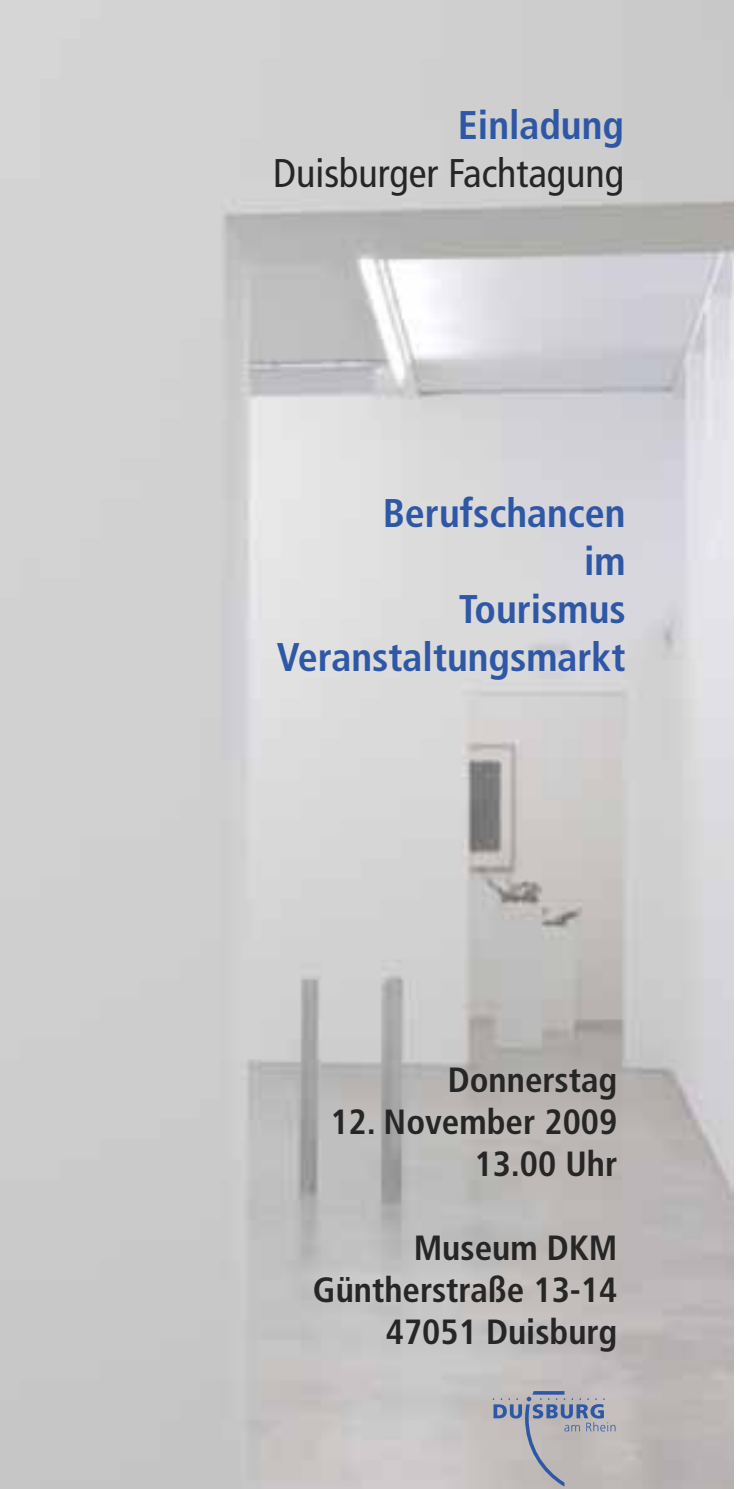
<style>
.page{position:relative;width:745px;height:1489px;background:#fff}
.page>*{position:absolute;margin:0;border:0;box-sizing:border-box;transform-origin:0 0}
.t1{font:112.5px "Duisburg Logo";color:#2e58a5}
.t2{font:700 condensed 40px/48px "Frutiger";color:#2e58a5;text-align:right}
.t3{font:condensed 40px "Frutiger";color:#272627}
.t4{font:700 condensed 35px/42px "Frutiger";color:#272627;text-align:right}
</style>
<div class="page">
<img style="left:0;top:1px;width:732px;height:1487px">
<p class="t2" style="left:457px;top:104px;width:167px">Einladung</p>
<p class="t3" style="left:273px;top:157px;width:352px">Duisburger Fachtagung</p>
<p class="t2" style="left:277px;top:492px;width:350px">Berufschancen<br>im<br>Tourismus<br>Veranstaltungsmarkt</p>
<p class="t4" style="left:447px;top:1061px;width:171px">Donnerstag</p>
<p class="t4" style="left:330px;top:1103px;width:288px">12. November 2009<br>13.00 Uhr</p>
<p class="t4" style="left:313px;top:1229px;width:306px">Museum DKM<br>Güntherstraße 13-14<br>47051 Duisburg</p>
<h1 class="t1" style="left:492px;top:1294px;width:124px">l</h1>
</div>
